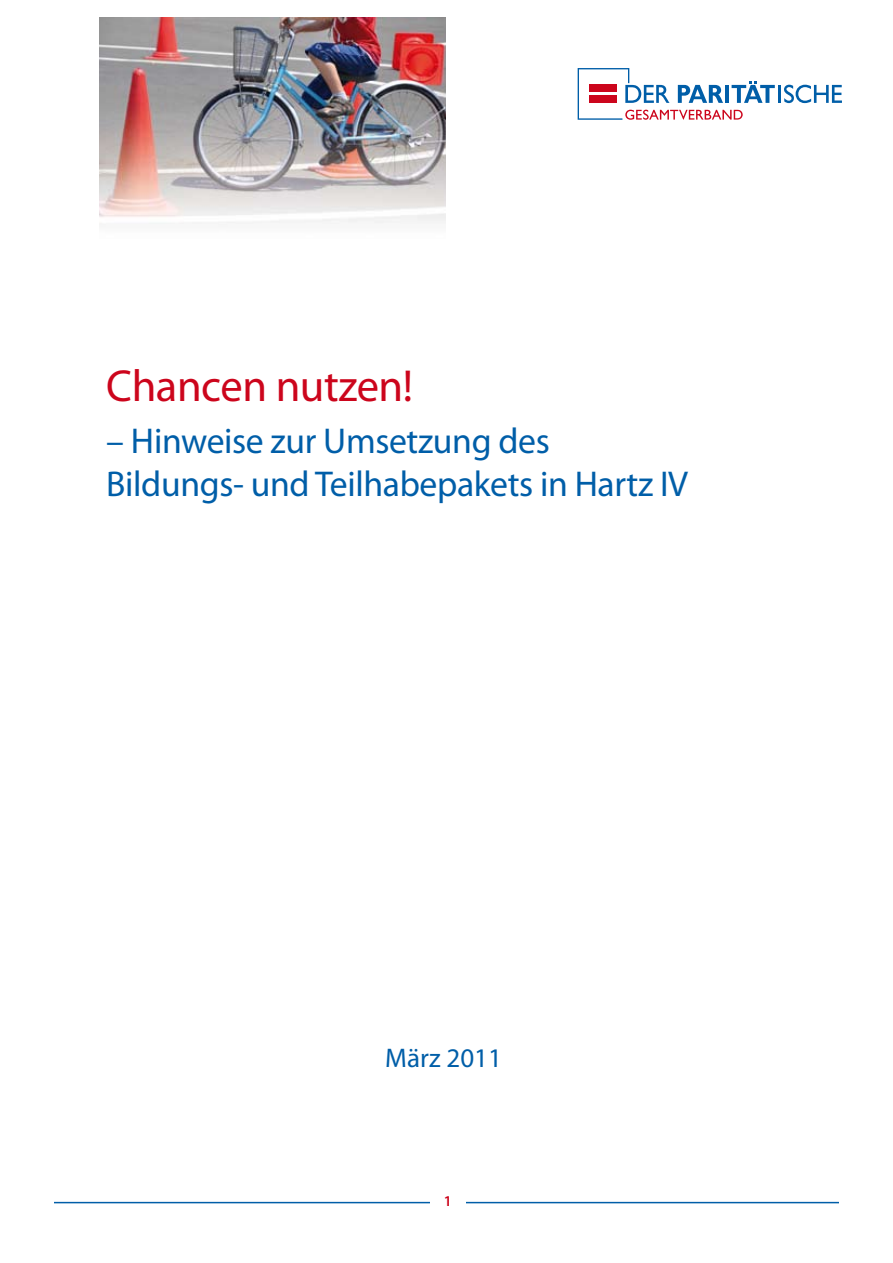
<style>
.page{position:relative;width:893px;height:1263px;background:#fff}
.page>*{position:absolute;margin:0;border:0;box-sizing:border-box;transform-origin:0 0}
.t1{font:45px "Myriad Pro";letter-spacing:-.01em;color:#cc051c}
.t2{font:36px/43.2px "Myriad Pro";letter-spacing:-.01em;color:#005ea8}
.t3{font:27px "Myriad Pro";color:#005ea8}
.t4{font:600 15px "Myriad Pro";color:#cc051c}
</style>
<div class="page">
<hr style="left:778px;top:85px;width:3px;height:18px;background:#005ea8">
<svg style="left:784px;top:85px;width:58px;height:18px"></svg>
<svg style="left:578px;top:68px;width:197px;height:52px"></svg>
<hr style="left:54px;top:1202px;width:785px;height:1px;background:#005ea8">
<div style="left:430px;top:1195px;width:36px;height:26px;background:#fff"></div>
<img style="left:99px;top:17px;width:347px;height:207px">
<p class="t1" style="left:106px;top:358px;width:308px">Chancen nutzen!</p>
<p class="t2" style="left:106px;top:419px;width:583px">– Hinweise zur Umsetzung des<br>Bildungs- und Teilhabepakets in Hartz IV</p>
<p class="t3" style="left:385px;top:1041px;width:118px">März 2011</p>
<p class="t4" style="left:444px;top:1191px;width:10px">1</p>
</div>
